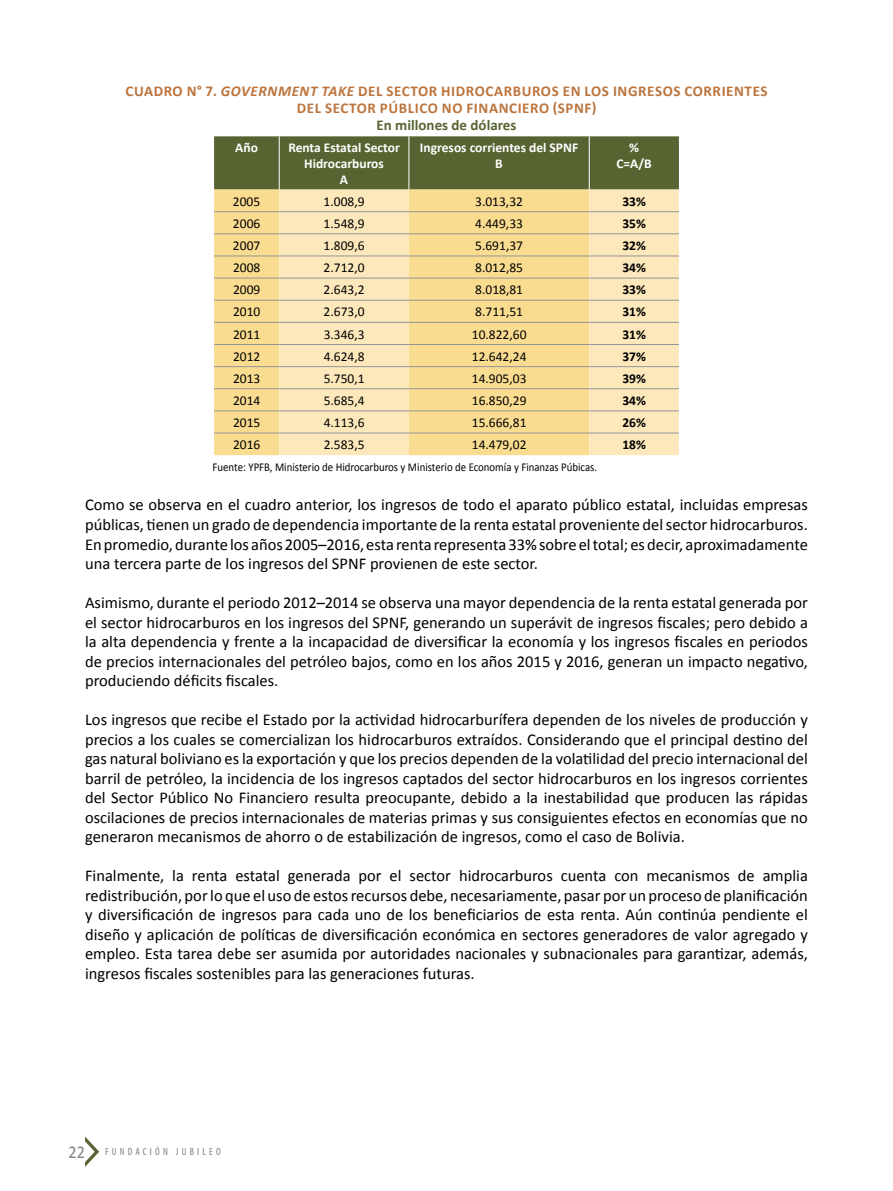
<style>
.page{position:relative;width:893px;height:1191px;background:#fff}
.page>*{position:absolute;margin:0;border:0;box-sizing:border-box;transform-origin:0 0}
.t1{font:16.5px/19.5px "Calibri";color:#000;text-align:justify}
.t2{font:700 15px/17.2px "Calibri";letter-spacing:.04em;color:#bc753e;text-align:center}
.t3{font:700 15px "Calibri";color:#576432}
.t4{font:13.5px "Calibri";color:#000}
.t5{font:700 13.5px/15.6px "Calibri";color:#fff;text-align:center}
.t6{font:700 13.5px "Calibri";color:#000}
.t7{font:12px "Calibri";color:#000;scale:.9 1}
.t8{font:condensed 10.5px "Myriad Pro";letter-spacing:.3em;color:#808285}
.s1{font-style:italic}
.s2{font-family:"Calibri";font-stretch:normal;font-size:18px}
</style>
<div class="page">
<svg style="left:85px;top:1136px;width:14px;height:30px"></svg>
<div style="left:214px;top:136px;width:465px;height:53px;background:#576432"></div>
<div style="left:214px;top:189px;width:65px;height:266px;background:#fadc91"></div>
<svg style="left:279px;top:189px;width:400px;height:266px;background:#f9e1a8"></svg>
<hr style="left:214px;top:211px;width:65px;height:1px;background:#939598">
<hr style="left:279px;top:211px;width:130px;height:1px;background:#939598">
<hr style="left:409px;top:211px;width:180px;height:1px;background:#939598">
<hr style="left:589px;top:211px;width:90px;height:1px;background:#939598">
<hr style="left:214px;top:233px;width:65px;height:1px;background:#939598">
<hr style="left:279px;top:233px;width:130px;height:1px;background:#939598">
<hr style="left:409px;top:233px;width:180px;height:1px;background:#939598">
<hr style="left:589px;top:233px;width:90px;height:1px;background:#939598">
<hr style="left:214px;top:255px;width:65px;height:1px;background:#939598">
<hr style="left:279px;top:255px;width:130px;height:1px;background:#939598">
<hr style="left:409px;top:255px;width:180px;height:1px;background:#939598">
<hr style="left:589px;top:255px;width:90px;height:1px;background:#939598">
<hr style="left:214px;top:278px;width:65px;height:1px;background:#939598">
<hr style="left:279px;top:278px;width:130px;height:1px;background:#939598">
<hr style="left:409px;top:278px;width:180px;height:1px;background:#939598">
<hr style="left:589px;top:278px;width:90px;height:1px;background:#939598">
<hr style="left:214px;top:300px;width:65px;height:1px;background:#939598">
<hr style="left:279px;top:300px;width:130px;height:1px;background:#939598">
<hr style="left:409px;top:300px;width:180px;height:1px;background:#939598">
<hr style="left:589px;top:300px;width:90px;height:1px;background:#939598">
<hr style="left:214px;top:322px;width:65px;height:1px;background:#939598">
<hr style="left:279px;top:322px;width:130px;height:1px;background:#939598">
<hr style="left:409px;top:322px;width:180px;height:1px;background:#939598">
<hr style="left:589px;top:322px;width:90px;height:1px;background:#939598">
<hr style="left:214px;top:344px;width:65px;height:1px;background:#939598">
<hr style="left:279px;top:344px;width:130px;height:1px;background:#939598">
<hr style="left:409px;top:344px;width:180px;height:1px;background:#939598">
<hr style="left:589px;top:344px;width:90px;height:1px;background:#939598">
<hr style="left:214px;top:366px;width:65px;height:1px;background:#939598">
<hr style="left:279px;top:366px;width:130px;height:1px;background:#939598">
<hr style="left:409px;top:366px;width:180px;height:1px;background:#939598">
<hr style="left:589px;top:366px;width:90px;height:1px;background:#939598">
<hr style="left:214px;top:388px;width:65px;height:1px;background:#939598">
<hr style="left:279px;top:388px;width:130px;height:1px;background:#939598">
<hr style="left:409px;top:388px;width:180px;height:1px;background:#939598">
<hr style="left:589px;top:388px;width:90px;height:1px;background:#939598">
<hr style="left:214px;top:410px;width:65px;height:1px;background:#939598">
<hr style="left:279px;top:410px;width:130px;height:1px;background:#939598">
<hr style="left:409px;top:410px;width:180px;height:1px;background:#939598">
<hr style="left:589px;top:410px;width:90px;height:1px;background:#939598">
<hr style="left:214px;top:432px;width:65px;height:1px;background:#939598">
<hr style="left:279px;top:432px;width:130px;height:1px;background:#939598">
<hr style="left:409px;top:432px;width:180px;height:1px;background:#939598">
<hr style="left:589px;top:432px;width:90px;height:1px;background:#939598">
<hr style="left:279px;top:136px;width:1px;height:53px;background:#fff">
<hr style="left:409px;top:136px;width:1px;height:53px;background:#fff">
<hr style="left:589px;top:136px;width:1px;height:53px;background:#fff">
<p class="t2" style="left:125px;top:82px;width:643px">CUADRO N° 7. <span class="s1">GOVERNMENT TAKE</span> DEL SECTOR HIDROCARBUROS EN LOS INGRESOS CORRIENTES<br>DEL SECTOR PÚBLICO NO FINANCIERO (SPNF)</p>
<p class="t3" style="left:376px;top:116px;width:141px">En millones de dólares</p>
<p class="t5" style="left:235px;top:140px;width:24px">Año</p>
<p class="t5" style="left:288px;top:140px;width:113px">Renta Estatal Sector<br>Hidrocarburos<br>A</p>
<p class="t5" style="left:420px;top:140px;width:160px">Ingresos corrientes del SPNF<br>B</p>
<p class="t5" style="left:616px;top:140px;width:37px">%<br>C=A/B</p>
<p class="t4" style="left:233px;top:193px;width:29px">2005</p>
<p class="t4" style="left:324px;top:193px;width:42px">1.008,9</p>
<p class="t4" style="left:475px;top:193px;width:49px">3.013,32</p>
<p class="t6" style="left:622px;top:193px;width:25px">33%</p>
<p class="t4" style="left:233px;top:215px;width:29px">2006</p>
<p class="t4" style="left:324px;top:215px;width:42px">1.548,9</p>
<p class="t4" style="left:475px;top:215px;width:49px">4.449,33</p>
<p class="t6" style="left:622px;top:215px;width:25px">35%</p>
<p class="t4" style="left:233px;top:237px;width:29px">2007</p>
<p class="t4" style="left:324px;top:237px;width:42px">1.809,6</p>
<p class="t4" style="left:475px;top:237px;width:49px">5.691,37</p>
<p class="t6" style="left:622px;top:237px;width:25px">32%</p>
<p class="t4" style="left:233px;top:259px;width:29px">2008</p>
<p class="t4" style="left:324px;top:259px;width:42px">2.712,0</p>
<p class="t4" style="left:475px;top:259px;width:49px">8.012,85</p>
<p class="t6" style="left:622px;top:259px;width:25px">34%</p>
<p class="t4" style="left:233px;top:281px;width:29px">2009</p>
<p class="t4" style="left:324px;top:281px;width:42px">2.643,2</p>
<p class="t4" style="left:475px;top:281px;width:49px">8.018,81</p>
<p class="t6" style="left:622px;top:281px;width:25px">33%</p>
<p class="t4" style="left:233px;top:303px;width:29px">2010</p>
<p class="t4" style="left:324px;top:303px;width:42px">2.673,0</p>
<p class="t4" style="left:475px;top:303px;width:49px">8.711,51</p>
<p class="t6" style="left:622px;top:303px;width:25px">31%</p>
<p class="t4" style="left:233px;top:326px;width:29px">2011</p>
<p class="t4" style="left:324px;top:326px;width:42px">3.346,3</p>
<p class="t4" style="left:472px;top:326px;width:56px">10.822,60</p>
<p class="t6" style="left:622px;top:326px;width:25px">31%</p>
<p class="t4" style="left:233px;top:348px;width:29px">2012</p>
<p class="t4" style="left:324px;top:348px;width:42px">4.624,8</p>
<p class="t4" style="left:472px;top:348px;width:56px">12.642,24</p>
<p class="t6" style="left:622px;top:348px;width:25px">37%</p>
<p class="t4" style="left:233px;top:370px;width:29px">2013</p>
<p class="t4" style="left:324px;top:370px;width:42px">5.750,1</p>
<p class="t4" style="left:472px;top:370px;width:56px">14.905,03</p>
<p class="t6" style="left:622px;top:370px;width:25px">39%</p>
<p class="t4" style="left:233px;top:392px;width:29px">2014</p>
<p class="t4" style="left:324px;top:392px;width:42px">5.685,4</p>
<p class="t4" style="left:472px;top:392px;width:56px">16.850,29</p>
<p class="t6" style="left:622px;top:392px;width:25px">34%</p>
<p class="t4" style="left:233px;top:414px;width:29px">2015</p>
<p class="t4" style="left:324px;top:414px;width:42px">4.113,6</p>
<p class="t4" style="left:472px;top:414px;width:56px">15.666,81</p>
<p class="t6" style="left:622px;top:414px;width:25px">26%</p>
<p class="t4" style="left:233px;top:436px;width:29px">2016</p>
<p class="t4" style="left:324px;top:436px;width:42px">2.583,5</p>
<p class="t4" style="left:472px;top:436px;width:56px">14.479,02</p>
<p class="t6" style="left:622px;top:436px;width:25px">18%</p>
<p class="t7" style="left:213px;top:460px;width:429px">Fuente: YPFB, Ministerio de Hidrocarburos y Ministerio de Economía y Finanzas Púbicas.</p>
<p class="t1" style="left:85px;top:494px;width:724px">Como se observa en el cuadro anterior, los ingresos de todo el aparato público estatal, incluidas empresas públicas, tienen un grado de dependencia importante de la renta estatal proveniente del sector hidrocarburos.<br>En promedio, durante los años 2005–2016, esta renta representa 33% sobre el total; es decir, aproximadamente una tercera parte de los ingresos del SPNF provienen de este sector.</p>
<p class="t1" style="left:85px;top:592px;width:724px">Asimismo, durante el periodo 2012–2014 se observa una mayor dependencia de la renta estatal generada por el sector hidrocarburos en los ingresos del SPNF, generando un superávit de ingresos fiscales; pero debido a la alta dependencia y frente a la incapacidad de diversificar la economía y los ingresos fiscales en periodos de precios internacionales del petróleo bajos, como en los años 2015 y 2016, generan un impacto negativo, produciendo déficits fiscales.</p>
<p class="t1" style="left:85px;top:709px;width:724px">Los ingresos que recibe el Estado por la actividad hidrocarburífera dependen de los niveles de producción y precios a los cuales se comercializan los hidrocarburos extraídos. Considerando que el principal destino del gas natural boliviano es la exportación y que los precios dependen de la volatilidad del precio internacional del barril de petróleo, la incidencia de los ingresos captados del sector hidrocarburos en los ingresos corrientes del Sector Público No Financiero resulta preocupante, debido a la inestabilidad que producen las rápidas oscilaciones de precios internacionales de materias primas y sus consiguientes efectos en economías que no generaron mecanismos de ahorro o de estabilización de ingresos, como el caso de Bolivia.</p>
<p class="t1" style="left:85px;top:865px;width:724px">Finalmente, la renta estatal generada por el sector hidrocarburos cuenta con mecanismos de amplia redistribución, por lo que el uso de estos recursos debe, necesariamente, pasar por un proceso de planificación y diversificación de ingresos para cada uno de los beneficiarios de esta renta. Aún continúa pendiente el diseño y aplicación de políticas de diversificación económica en sectores generadores de valor agregado y empleo. Esta tarea debe ser asumida por autoridades nacionales y subnacionales para garantizar, además, ingresos fiscales sostenibles para las generaciones futuras.</p>
<p class="t8" style="left:69px;top:1146px;width:154px"><span class="s2">22</span> FUNDACIÓN JUBILEO</p>
</div>
